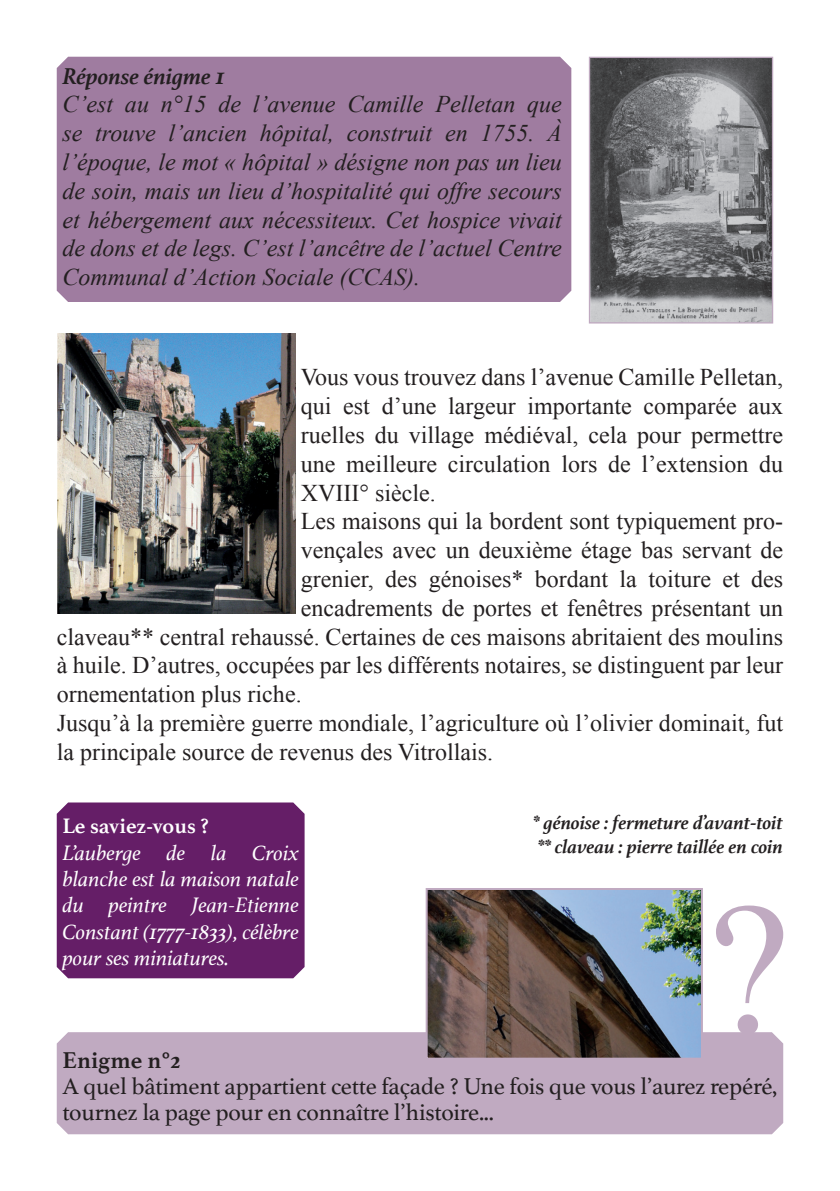
<style>
.page{position:relative;width:840px;height:1191px;background:#fff}
.page>*{position:absolute;margin:0;border:0;box-sizing:border-box;transform-origin:0 0}
.t1{font:24px "Times New Roman";color:#231f20}
.t2{font:italic 24px/28.8px "Times New Roman";color:#231f20;text-align:justify}
.t3{font:24px/26px "Athelas";letter-spacing:-.01em;color:#231f20}
.t4{font:italic 700 24px "Athelas";color:#231f20}
.t5{font:700 24px "Athelas";color:#231f20}
.t6{font:italic 22px/26.4px "Athelas";color:#fff;text-align:justify}
.t7{font:700 22px "Athelas";color:#fff}
.t8{font:italic 700 20px/24px "Athelas";color:#231f20}
</style>
<div class="page">
<svg style="left:716px;top:905px;width:66px;height:127px"></svg>
<div style="left:57px;top:802px;width:247px;height:176px;background:#651e67"></div>
<div style="left:57px;top:57px;width:514px;height:245px;background:#9f7ca0"></div>
<div style="left:57px;top:1032px;width:725px;height:102px;background:#c0aac1"></div>
<img style="left:58px;top:333px;width:237px;height:281px">
<img style="left:590px;top:59px;width:180px;height:262px">
<div style="left:588px;top:57px;width:184px;height:266px;border:1px solid #c0aac1"></div>
<img style="left:428px;top:891px;width:271px;height:165px">
<div style="left:425px;top:888px;width:277px;height:171px;border:2px solid #c0aac1"></div>
<p class="t4" style="left:62px;top:56px;width:164px">Réponse énigme 1</p>
<p class="t2" style="left:62px;top:89px;width:500px">C’est au n°15 de l’avenue Camille Pelletan que se trouve l’ancien hôpital, construit en 1755. À l’époque, le mot « hôpital » désigne non pas un lieu de soin, mais un lieu d’hospitalité qui offre secours et hébergement aux nécessiteux. Cet hospice vivait de dons et de legs. C’est l’ancêtre de l’actuel Centre Communal d’Action Sociale (CCAS).</p>
<p class="t1" style="left:300px;top:361px;width:483px">Vous vous trouvez dans l’avenue Camille Pelletan,</p>
<p class="t1" style="left:300px;top:390px;width:483px">qui est d’une largeur importante comparée aux</p>
<p class="t1" style="left:300px;top:419px;width:483px">ruelles du village médiéval, cela pour permettre</p>
<p class="t1" style="left:300px;top:447px;width:483px">une meilleure circulation lors de l’extension du</p>
<p class="t1" style="left:300px;top:476px;width:136px">XVIII° siècle.</p>
<p class="t1" style="left:300px;top:505px;width:483px">Les maisons qui la bordent sont typiquement pro-</p>
<p class="t1" style="left:300px;top:534px;width:483px">vençales avec un deuxième étage bas servant de</p>
<p class="t1" style="left:300px;top:563px;width:483px">grenier, des génoises* bordant la toiture et des</p>
<p class="t1" style="left:300px;top:591px;width:483px">encadrements de portes et fenêtres présentant un</p>
<p class="t1" style="left:57px;top:620px;width:727px">claveau** central rehaussé. Certaines de ces maisons abritaient des moulins</p>
<p class="t1" style="left:57px;top:649px;width:727px">à huile. D’autres, occupées par les différents notaires, se distinguent par leur</p>
<p class="t1" style="left:57px;top:678px;width:246px">ornementation plus riche.</p>
<p class="t1" style="left:57px;top:707px;width:727px">Jusqu’à la première guerre mondiale, l’agriculture où l’olivier dominait, fut</p>
<p class="t1" style="left:57px;top:735px;width:437px">la principale source de revenus des Vitrollais.</p>
<p class="t7" style="left:62px;top:808px;width:148px">Le saviez-vous ?</p>
<p class="t6" style="left:62px;top:838px;width:238px">L’auberge de la Croix blanche est la maison natale du peintre Jean-Etienne Constant (1777-1833), célèbre pour ses miniatures.</p>
<p class="t8" style="left:532px;top:809px;width:251px">* génoise : fermeture d’avant-toit ** claveau : pierre taillée en coin</p>
<p class="t5" style="left:62px;top:1040px;width:120px">Enigme n°2</p>
<p class="t3" style="left:62px;top:1071px;width:716px">A quel bâtiment appartient cette façade ? Une fois que vous l’aurez repéré, tournez la page pour en connaître l’histoire...</p>
</div>
